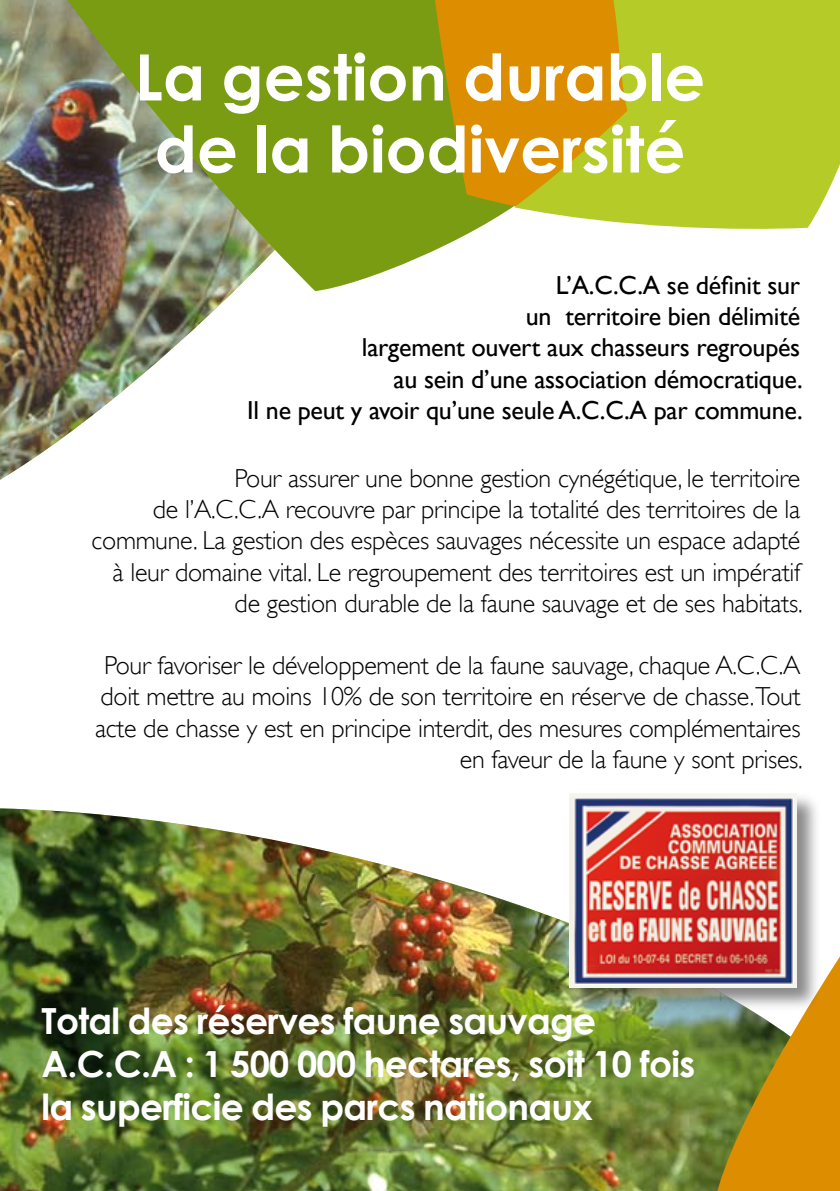
<style>
.page{position:relative;width:840px;height:1191px;background:#fff}
.page>*{position:absolute;margin:0;border:0;box-sizing:border-box;transform-origin:0 0}
.t1{font:700 64px/72px "Century Gothic";color:#fff;text-align:center}
.t2{font:700 36px/43.4px "Century Gothic";letter-spacing:-.02em;color:#fff}
.t3{font:300 26px/31.2px "Gill Sans";letter-spacing:-.01em;color:#000;text-align:right}
.t4{font:26px/31.2px "Gill Sans";letter-spacing:-.01em;color:#000;text-align:right}
</style>
<div class="page">
<img style="left:0;top:808px;width:711px;height:383px">
<img style="left:0;top:0;width:316px;height:480px">
<img style="left:48px;top:0;width:462px;height:291px">
<svg style="left:431px;top:0;width:83px;height:209px;background:#c29105"></svg>
<svg style="left:514px;top:0;width:325px;height:229px;background:#c1be25"></svg>
<svg style="left:711px;top:958px;width:128px;height:233px;background:#b68b19"></svg>
<div style="left:567px;top:791px;width:253px;height:222px;background:#000;opacity:.47"></div>
<img style="left:569px;top:793px;width:227px;height:194px">
<h1 class="t1" style="left:135px;top:40px;width:571px">La gestion durable de la biodiversité</h1>
<p class="t4" style="left:247px;top:269px;width:557px">L’A.C.C.A se définit sur<br>un territoire bien délimité<br>largement ouvert aux chasseurs regroupés<br>au sein d’une association démocratique.<br>Il ne peut y avoir qu’une seule A.C.C.A par commune.</p>
<p class="t3" style="left:91px;top:462px;width:712px">Pour assurer une bonne gestion cynégétique, le territoire<br>de l’A.C.C.A recouvre par principe la totalité des territoires de la commune. La gestion des espèces sauvages nécessite un espace adapté à leur domaine vital. Le regroupement des territoires est un impératif de gestion durable de la faune sauvage et de ses habitats.</p>
<p class="t3" style="left:95px;top:650px;width:708px">Pour favoriser le développement de la faune sauvage, chaque A.C.C.A doit mettre au moins 10% de son territoire en réserve de chasse.Tout acte de chasse y est en principe interdit, des mesures complémentaires en faveur de la faune y sont prises.</p>
<h2 class="t2" style="left:42px;top:998px;width:654px">Total des réserves faune sauvage<br>A.C.C.A : 1 500 000 hectares, soit 10 fois la superficie des parcs nationaux</h2>
</div>
